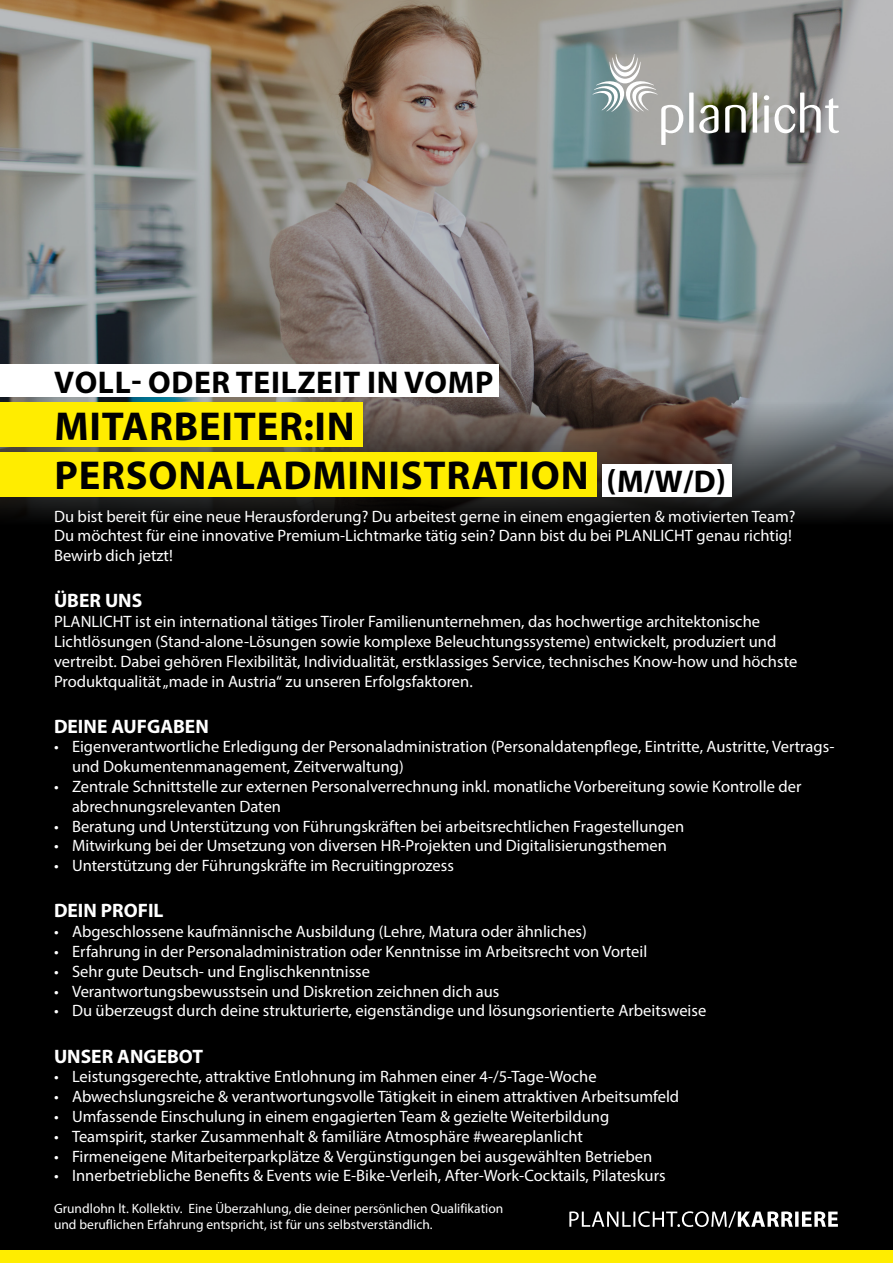
<style>
.page{position:relative;width:893px;height:1263px;background:#000}
.page>*{position:absolute;margin:0;border:0;box-sizing:border-box;transform-origin:0 0}
.t1{font:700 40.5px "Myriad Pro";letter-spacing:.02em;color:#000}
.t2{font:700 31.5px "Myriad Pro";letter-spacing:.02em;color:#000}
.t3{font:700 19.5px "Myriad Pro";color:#fff}
.t4{font:16.5px/19.8px "Myriad Pro";color:#fff}
.t5{font:13.5px/16.2px "Myriad Pro";color:#fff}
</style>
<div class="page">
<div style="left:0;top:1250px;width:893px;height:13px;background:#ffed00"></div>
<svg style="left:569px;top:1211px;width:269px;height:16px"></svg>
<img style="left:0;top:0;width:893px;height:518px">
<div style="left:0;top:402px;width:362px;height:45px;background:#ffed00"></div>
<div style="left:602px;top:464px;width:129px;height:33px;background:#fff"></div>
<div style="left:0;top:365px;width:498px;height:32px;background:#fff"></div>
<div style="left:0;top:452px;width:596px;height:45px;background:#ffed00"></div>
<div style="left:689px;top:93px;width:5px;height:40px;background:#fff"></div>
<svg style="left:699px;top:105px;width:19px;height:28px"></svg>
<svg style="left:725px;top:105px;width:21px;height:28px"></svg>
<hr style="left:753px;top:93px;width:4px;height:40px;background:#fff">
<svg style="left:764px;top:93px;width:75px;height:40px;background:#acabab"></svg>
<svg style="left:592px;top:54px;width:91px;height:91px;background:#a3adac"></svg>
<h2 class="t2" style="left:54px;top:362px;width:441px">VOLL- ODER TEILZEIT IN VOMP</h2>
<h1 class="t1" style="left:54px;top:400px;width:302px">MITARBEITER:IN</h1>
<h1 class="t1" style="left:54px;top:449px;width:536px">PERSONALADMINISTRATION</h1>
<p class="t4" style="left:54px;top:506px;width:743px">Du bist bereit für eine neue Herausforderung? Du arbeitest gerne in einem engagierten &amp; motivierten Team?<br>Du möchtest für eine innovative Premium-Lichtmarke tätig sein? Dann bist du bei PLANLICHT genau richtig!<br>Bewirb dich jetzt!</p>
<p class="t3" style="left:54px;top:588px;width:90px">ÜBER UNS</p>
<p class="t4" style="left:54px;top:611px;width:745px">PLANLICHT ist ein international tätiges Tiroler Familienunternehmen, das hochwertige architektonische Lichtlösungen (Stand-alone-Lösungen sowie komplexe Beleuchtungssysteme) entwickelt, produziert und vertreibt. Dabei gehören Flexibilität, Individualität, erstklassiges Service, technisches Know-how und höchste Produktqualität „made in Austria“ zu unseren Erfolgsfaktoren.</p>
<p class="t3" style="left:54px;top:713px;width:156px">DEINE AUFGABEN</p>
<p class="t4" style="left:72px;top:737px;width:764px;text-indent:-18px">• Eigenverantwortliche Erledigung der Personaladministration (Personaldatenpflege, Eintritte, Austritte, Vertrags&shy;und Dokumentenmanagement, Zeitverwaltung)</p>
<p class="t4" style="left:72px;top:776px;width:731px;text-indent:-18px">• Zentrale Schnittstelle zur externen Personalverrechnung inkl. monatliche Vorbereitung sowie Kontrolle der abrechnungsrelevanten Daten</p>
<p class="t4" style="left:54px;top:816px;width:632px">• Beratung und Unterstützung von Führungskräften bei arbeitsrechtlichen Fragestellungen</p>
<p class="t4" style="left:54px;top:836px;width:614px">• Mitwirkung bei der Umsetzung von diversen HR-Projekten und Digitalisierungsthemen</p>
<p class="t4" style="left:54px;top:855px;width:401px">• Unterstützung der Führungskräfte im Recruitingprozess</p>
<p class="t3" style="left:54px;top:898px;width:111px">DEIN PROFIL</p>
<p class="t4" style="left:54px;top:921px;width:534px">• Abgeschlossene kaufmännische Ausbildung (Lehre, Matura oder ähnliches)</p>
<p class="t4" style="left:54px;top:941px;width:595px">• Erfahrung in der Personaladministration oder Kenntnisse im Arbeitsrecht von Vorteil</p>
<p class="t4" style="left:54px;top:961px;width:317px">• Sehr gute Deutsch- und Englischkenntnisse</p>
<p class="t4" style="left:54px;top:981px;width:447px">• Verantwortungsbewusstsein und Diskretion zeichnen dich aus</p>
<p class="t4" style="left:54px;top:1001px;width:654px">• Du überzeugst durch deine strukturierte, eigenständige und lösungsorientierte Arbeitsweise</p>
<p class="t3" style="left:54px;top:1043px;width:151px">UNSER ANGEBOT</p>
<p class="t4" style="left:54px;top:1066px;width:544px">• Leistungsgerechte, attraktive Entlohnung im Rahmen einer 4-/5-Tage-Woche</p>
<p class="t4" style="left:54px;top:1086px;width:627px">• Abwechslungsreiche &amp; verantwortungsvolle Tätigkeit in einem attraktiven Arbeitsumfeld</p>
<p class="t4" style="left:54px;top:1106px;width:557px">• Umfassende Einschulung in einem engagierten Team &amp; gezielte Weiterbildung</p>
<p class="t4" style="left:54px;top:1126px;width:531px">• Teamspirit, starker Zusammenhalt &amp; familiäre Atmosphäre #weareplanlicht</p>
<p class="t4" style="left:54px;top:1146px;width:600px">• Firmeneigene Mitarbeiterparkplätze &amp; Vergünstigungen bei ausgewählten Betrieben</p>
<p class="t4" style="left:54px;top:1165px;width:613px">• Innerbetriebliche Benefits &amp; Events wie E-Bike-Verleih, After-Work-Cocktails, Pilateskurs</p>
<h2 class="t2" style="left:606px;top:461px;width:121px">(M/W/D)</h2>
<p class="t5" style="left:54px;top:1200px;width:451px">Grundlohn lt. Kollektiv. Eine Überzahlung, die deiner persönlichen Qualifikation und beruflichen Erfahrung entspricht, ist für uns selbstverständlich.</p>
</div>
